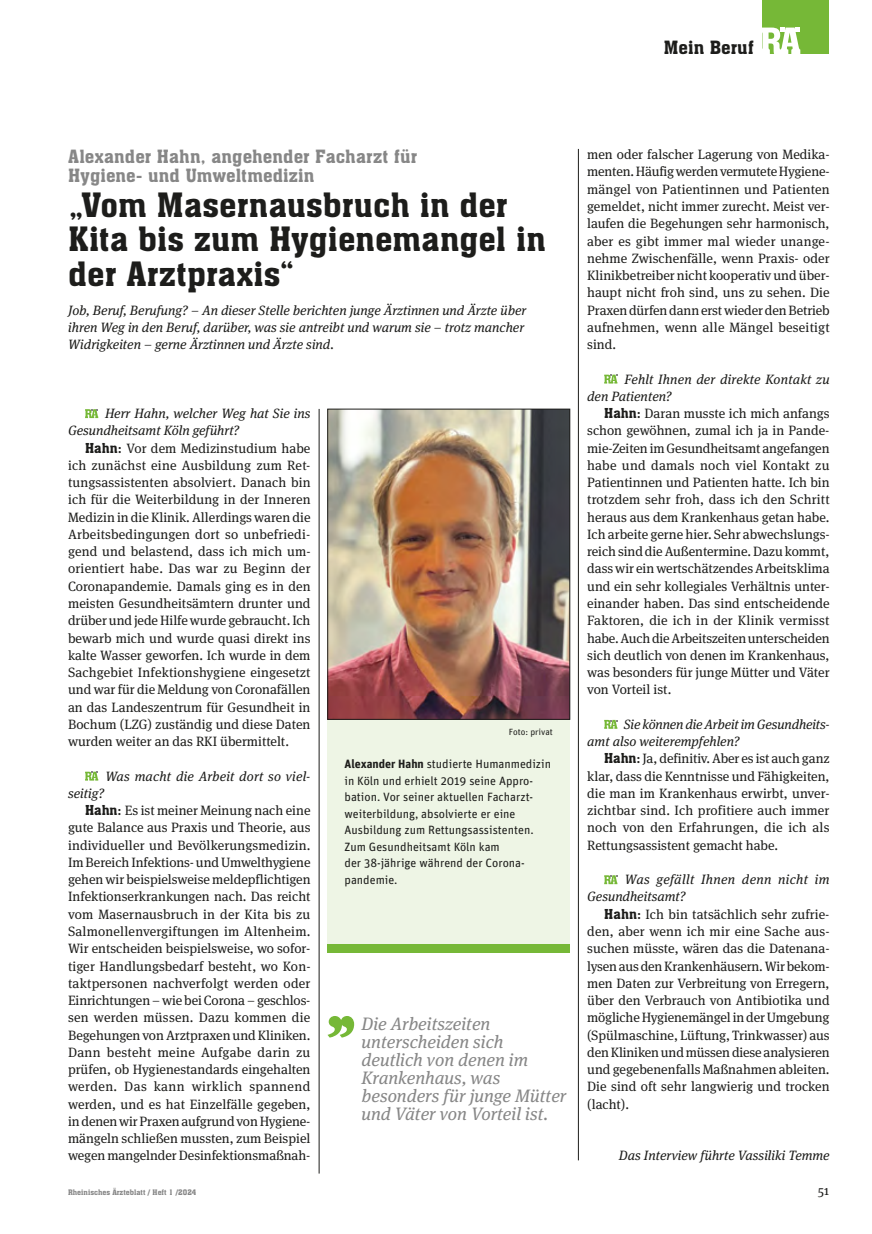
<style>
.page{position:relative;width:872px;height:1234px;background:#fff}
.page>*{position:absolute;margin:0;border:0;box-sizing:border-box;transform-origin:0 0}
.t1{font:33px/34.5px "Aachen BT";color:#1d1d1b}
.t2{font:italic 18px/18px "Meta Serif Pro";color:#878787}
.t3{font:18px/19.5px "Aachen BT";letter-spacing:.005em;color:#878787}
.t4{font:18px "Aachen BT";color:#1d1d1b}
.t5{font:13.5px/17.2px "Meta Serif Pro";color:#1d1d1b;text-align:justify}
.t6{font:italic 13.5px/17.2px "Meta Serif Pro";color:#1d1d1b}
.t7{font:italic 13.5px/17.2px "Meta Serif Pro";letter-spacing:.025em;color:#1d1d1b}
.t8{font:13.5px "Meta Serif Pro";letter-spacing:.025em;color:#1d1d1b}
.t9{font:13.5px "Meta Serif Pro";letter-spacing:.03em;color:#1d1d1b}
.t10{font:12px/16.5px "Unit Pro";color:#1d1d1b}
.t11{font:9px "Unit Pro";color:#1d1d1b}
.t12{font:7.5px "Aachen BT";color:#878787}
.s1{font-family:"Aachen BT"}
.s2{font-weight:700}
</style>
<div class="page">
<div style="left:762px;top:0;width:67px;height:54px;background:#76b837"></div>
<svg style="left:762px;top:28px;width:38px;height:26px"></svg>
<div style="left:327px;top:719px;width:243px;height:229px;background:#eef5e5"></div>
<hr style="left:319px;top:409px;width:1px;height:764px;background:#1d1d1b">
<hr style="left:578px;top:149px;width:1px;height:1011px;background:#1d1d1b">
<svg style="left:85px;top:409px;width:13px;height:9px"></svg>
<svg style="left:85px;top:771px;width:13px;height:9px"></svg>
<svg style="left:604px;top:374px;width:13px;height:9px"></svg>
<svg style="left:604px;top:719px;width:13px;height:9px"></svg>
<svg style="left:604px;top:875px;width:13px;height:9px"></svg>
<div style="left:327px;top:944px;width:243px;height:8px;background:#76b837"></div>
<img style="left:329px;top:411px;width:239px;height:306px">
<div style="left:327px;top:409px;width:243px;height:310px;border:1px solid #1d1d1b"></div>
<svg style="left:327px;top:1016px;width:27px;height:21px"></svg>
<h2 class="t4" style="left:664px;top:36px;width:92px">Mein Beruf</h2>
<h2 class="t3" style="left:68px;top:146px;width:350px">Alexander Hahn, angehender Facharzt für<br>Hygiene- und Umweltmedizin</h2>
<h1 class="t1" style="left:68px;top:187px;width:479px">„Vom Masernausbruch in der<br>Kita bis zum Hygienemangel in der Arztpraxis“</h1>
<p class="t6" style="left:68px;top:300px;width:460px">Job, Beruf, Berufung? – An dieser Stelle berichten junge Ärztinnen und Ärzte über ihren Weg in den Beruf, darüber, was sie antreibt und warum sie – trotz mancher<br>Widrigkeiten – gerne Ärztinnen und Ärzte sind.</p>
<p class="t6" style="left:68px;top:404px;width:244px;text-indent:37px">Herr Hahn, welcher Weg hat Sie ins<br>Gesundheitsamt Köln geführt?</p>
<p class="t5" style="left:68px;top:438px;width:244px;text-indent:17px"><span class="s1">Hahn:</span> Vor dem Medizinstudium habe ich zunächst eine Ausbildung zum Ret&shy;tungsassistenten absolviert. Danach bin ich für die Weiterbildung in der Inneren Medizin in die Klinik. Allerdings waren die Arbeitsbedingungen dort so unbefriedi&shy;gend und belastend, dass ich mich um&shy;orientiert habe. Das war zu Beginn der Coronapandemie. Damals ging es in den meisten Gesundheitsämtern drunter und drüber und jede Hilfe wurde gebraucht. Ich bewarb mich und wurde quasi direkt ins kalte Wasser geworfen. Ich wurde in dem Sachgebiet Infektionshygiene eingesetzt und war für die Meldung von Coronafällen an das Landeszentrum für Gesundheit in Bochum (LZG) zuständig und diese Daten wurden weiter an das RKI übermittelt.</p>
<p class="t6" style="left:105px;top:766px;width:205px">Was macht die Arbeit dort so viel-</p>
<p class="t6" style="left:68px;top:783px;width:38px">seitig?</p>
<p class="t5" style="left:85px;top:801px;width:227px"><span class="s1">Hahn:</span> Es ist meiner Meinung nach eine</p>
<p class="t5" style="left:68px;top:818px;width:244px">gute Balance aus Praxis und Theorie, aus</p>
<p class="t5" style="left:68px;top:835px;width:244px">individueller und Bevölkerungsmedizin.</p>
<p class="t5" style="left:68px;top:852px;width:244px">Im Bereich Infektions- und Umwelthygiene</p>
<p class="t5" style="left:68px;top:870px;width:244px">gehen wir beispielsweise meldepflichtigen</p>
<p class="t5" style="left:68px;top:887px;width:244px">Infektionserkrankungen nach. Das reicht</p>
<p class="t5" style="left:68px;top:904px;width:244px">vom Masernausbruch in der Kita bis zu</p>
<p class="t5" style="left:68px;top:921px;width:244px">Salmonellenvergiftungen im Altenheim.</p>
<p class="t5" style="left:68px;top:939px;width:244px">Wir entscheiden beispielsweise, wo sofor-</p>
<p class="t5" style="left:68px;top:956px;width:244px">tiger Handlungsbedarf besteht, wo Kon-</p>
<p class="t5" style="left:68px;top:973px;width:244px">taktpersonen nachverfolgt werden oder</p>
<p class="t5" style="left:68px;top:990px;width:244px">Einrichtungen – wie bei Corona – geschlos-</p>
<p class="t5" style="left:68px;top:1008px;width:244px">sen werden müssen. Dazu kommen die</p>
<p class="t5" style="left:68px;top:1025px;width:244px">Begehungen von Arztpraxen und Kliniken.</p>
<p class="t8" style="left:68px;top:1042px;width:244px">Dann besteht meine Aufgabe darin zu</p>
<p class="t5" style="left:68px;top:1059px;width:244px">prüfen, ob Hygienestandards eingehalten</p>
<p class="t9" style="left:68px;top:1076px;width:244px">werden. Das kann wirklich spannend</p>
<p class="t5" style="left:68px;top:1094px;width:244px">werden, und es hat Einzelfälle gegeben,</p>
<p class="t5" style="left:68px;top:1111px;width:244px">in denen wir Praxen aufgrund von Hygiene-</p>
<p class="t5" style="left:68px;top:1128px;width:244px">mängeln schließen mussten, zum Beispiel</p>
<p class="t5" style="left:68px;top:1146px;width:244px">wegen mangelnder Desinfektionsmaßnah-</p>
<p class="t11" style="left:509px;top:725px;width:45px">Foto: privat</p>
<p class="t10" style="left:344px;top:755px;width:208px"><span class="s2">Alexander Hahn</span> studierte Humanmedizin in Köln und erhielt 2019 seine Appro&shy;bation. Vor seiner aktuellen Facharzt&shy;weiterbildung, absolvierte er eine Ausbildung zum Rettungsassistenten.<br>Zum Gesundheitsamt Köln kam<br>der 38-jährige während der Corona&shy;pandemie.</p>
<h2 class="t2" style="left:361px;top:1013px;width:206px">Die Arbeitszeiten unterscheiden sich deutlich von denen im<br>Krankenhaus, was besonders für junge Mütter und Väter von Vorteil ist.</h2>
<p class="t5" style="left:587px;top:145px;width:244px">men oder falscher Lagerung von Medika&shy;menten. Häufig werden vermutete Hygiene&shy;mängel von Patientinnen und Patienten gemeldet, nicht immer zurecht. Meist ver&shy;laufen die Begehungen sehr harmonisch, aber es gibt immer mal wieder unange&shy;nehme Zwischenfälle, wenn Praxis- oder Klinikbetreiber nicht kooperativ und über&shy;haupt nicht froh sind, uns zu sehen. Die Praxen dürfen dann erst wieder den Betrieb aufnehmen, wenn alle Mängel beseitigt sind.</p>
<p class="t6" style="left:587px;top:369px;width:244px;text-indent:37px">Fehlt Ihnen der direkte Kontakt zu den Patienten?</p>
<p class="t5" style="left:587px;top:404px;width:244px;text-indent:17px"><span class="s1">Hahn:</span> Daran musste ich mich anfangs schon gewöhnen, zumal ich ja in Pande&shy;mie-Zeiten im Gesundheitsamt angefangen habe und damals noch viel Kontakt zu Patientinnen und Patienten hatte. Ich bin trotzdem sehr froh, dass ich den Schritt heraus aus dem Krankenhaus getan habe.<br>Ich arbeite gerne hier. Sehr abwechslungs&shy;reich sind die Außentermine. Dazu kommt, dass wir ein wertschätzendes Arbeitsklima und ein sehr kollegiales Verhältnis unter&shy;einander haben. Das sind entscheidende Faktoren, die ich in der Klinik vermisst habe. Auch die Arbeitszeiten unterscheiden sich deutlich von denen im Krankenhaus, was besonders für junge Mütter und Väter von Vorteil ist.</p>
<p class="t6" style="left:587px;top:714px;width:244px;text-indent:37px">Sie können die Arbeit im Gesundheits&shy;amt also weiterempfehlen?</p>
<p class="t5" style="left:587px;top:749px;width:244px;text-indent:17px"><span class="s1">Hahn:</span> Ja, definitiv. Aber es ist auch ganz klar, dass die Kenntnisse und Fähigkeiten, die man im Krankenhaus erwirbt, unver&shy;zichtbar sind. Ich profitiere auch immer noch von den Erfahrungen, die ich als Rettungsassistent gemacht habe.</p>
<p class="t7" style="left:587px;top:870px;width:244px;text-indent:38px">Was gefällt Ihnen denn nicht im<br>Gesundheitsamt?</p>
<p class="t5" style="left:587px;top:904px;width:244px;text-indent:17px"><span class="s1">Hahn:</span> Ich bin tatsächlich sehr zufrie&shy;den, aber wenn ich mir eine Sache aus&shy;suchen müsste, wären das die Datenana&shy;lysen aus den Krankenhäusern. Wir bekom&shy;men Daten zur Verbreitung von Erregern, über den Verbrauch von Antibiotika und mögliche Hygienemängel in der Umgebung (Spülmaschine, Lüftung, Trinkwasser) aus den Kliniken und müssen diese analysieren und gegebenenfalls Maßnahmen ableiten.<br>Die sind oft sehr langwierig und trocken (lacht).</p>
<p class="t6" style="left:619px;top:1146px;width:212px">Das Interview führte Vassiliki Temme</p>
<p class="t12" style="left:68px;top:1187px;width:130px">Rheinisches Ärzteblatt / Heft 1 /2024</p>
<p class="t5" style="left:817px;top:1180px;width:13px">51</p>
</div>
